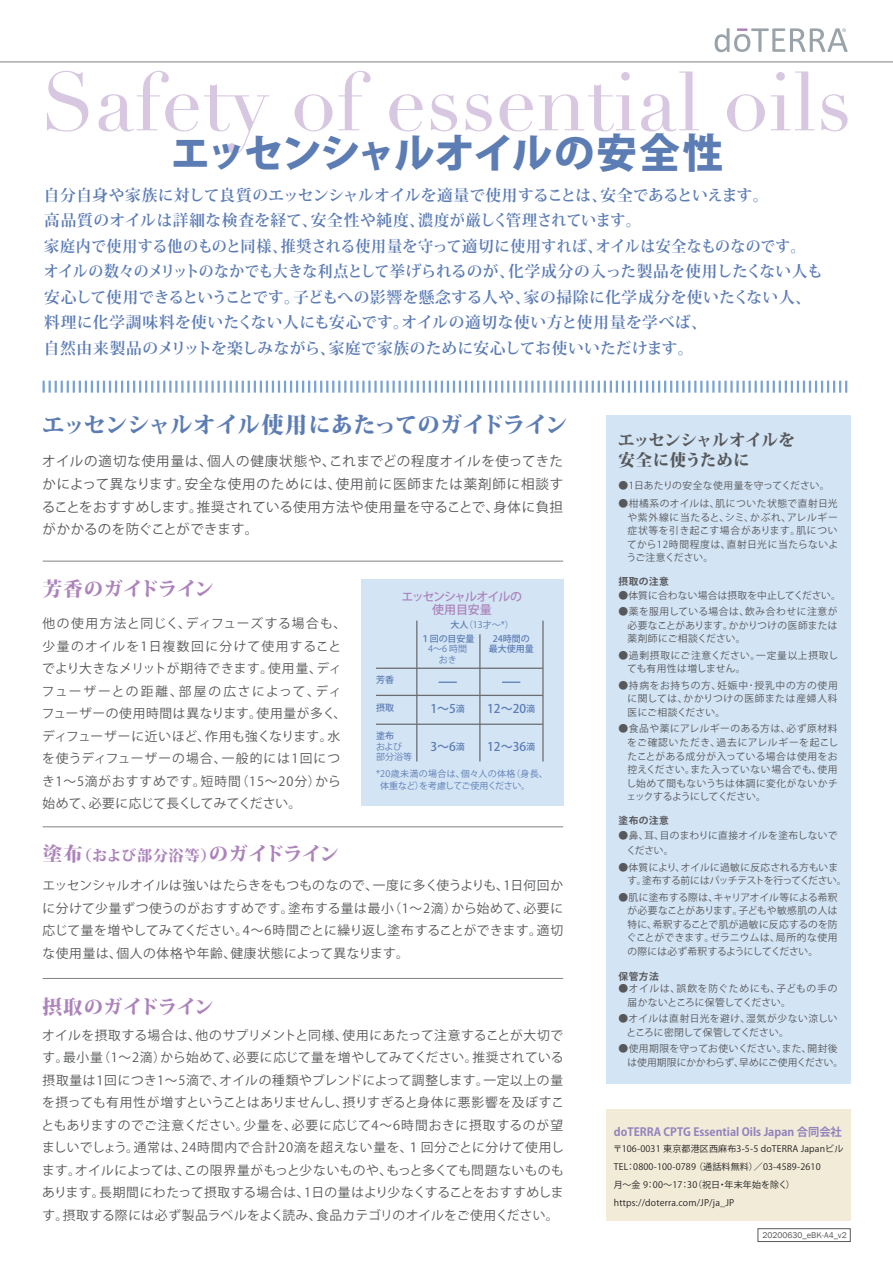
<style>
.page{position:relative;width:893px;height:1263px;background:#fff}
.page>*{position:absolute;margin:0;border:0;box-sizing:border-box;transform-origin:0 0}
.t1{font:800 40.5px "Koz Go Pro";letter-spacing:-.05em;color:#5c7cb4}
.t2{font:800 22.5px "Koz Min Pro";letter-spacing:-.02em;color:#5c7cb4}
.t3{font:800 19.5px "Koz Min Pro";letter-spacing:-.02em;color:#ac83bb}
.t4{font:800 19.5px "Koz Min Pro";letter-spacing:-.04em;color:#ac83bb}
.t5{font:800 16.5px/19.5px "Koz Min Pro";letter-spacing:-.02em;color:#57585a}
.t6{font:700 15.75px/25.5px "Koz Min Pro";letter-spacing:.02em;color:#5c7cb4}
.t7{font:13.5px/22.5px "Koz Go Pro";letter-spacing:.025em;color:#57585a;text-align:justify}
.t8{font:12.75px/22.5px "Koz Go Pro";letter-spacing:.05em;color:#57585a;text-align:justify}
.t9{font:500 12px "Koz Go Pro";color:#5c7cb4}
.t10{font:500 12px/13.5px "Koz Go Pro";letter-spacing:-.085em;color:#ac83bb;text-align:center}
.t11{font:700 11.25px "Koz Go Pro";color:#9282bd}
.t12{font:9.75px/13.5px "Koz Go Pro";letter-spacing:.02em;color:#57585a;text-align:justify}
.t13{font:9.75px/13.5px "Koz Go Pro";letter-spacing:.05em;color:#57585a}
.t14{font:9.75px/13.5px "Koz Go Pro";letter-spacing:-.015em;color:#57585a}
.t15{font:700 9.75px "Koz Go Pro";letter-spacing:.05em;color:#57585a}
.t16{font:9px/18px "Koz Go Pro";letter-spacing:.02em;color:#231f20}
.t17{font:9px/10.5px "Koz Go Pro";color:#5c7cb4}
.t18{font:500 9px/13.4px "Koz Go Pro";color:#5c7cb4}
.t19{font:8.55px "Franklin Gothic";color:#57585a}
.s1{font-size:15px}
.s2{font-weight:400}
.s3{font-size:9px}
</style>
<div class="page">
<div style="left:606px;top:415px;width:244px;height:669px;background:#d3e4f5"></div>
<div style="left:606px;top:1109px;width:244px;height:112px;background:#f1ebd8"></div>
<svg style="left:47px;top:71px;width:801px;height:83px"></svg>
<div style="left:361px;top:579px;width:202px;height:227px;background:#d3e4f5"></div>
<svg style="left:43px;top:381px;width:804px;height:12px"></svg>
<hr style="left:376px;top:668px;width:167px;height:1px;background:#6c6d70">
<hr style="left:376px;top:695px;width:167px;height:1px;background:#6c6d70">
<hr style="left:376px;top:724px;width:167px;height:1px;background:#6c6d70">
<hr style="left:416px;top:621px;width:1px;height:140px;background:#6c6d70">
<hr style="left:542px;top:621px;width:2px;height:140px;background:#6c6d70">
<hr style="left:479px;top:634px;width:2px;height:127px;background:#6c6d70">
<svg style="left:439px;top:682px;width:18px;height:1px"></svg>
<svg style="left:502px;top:682px;width:18px;height:1px"></svg>
<hr style="left:43px;top:561px;width:520px;height:1px;background:#808285">
<hr style="left:0;top:62px;width:893px;height:1px;background:#808285">
<hr style="left:43px;top:826px;width:520px;height:1px;background:#808285">
<hr style="left:43px;top:978px;width:520px;height:1px;background:#808285">
<svg style="left:715px;top:28px;width:133px;height:24px"></svg>
<div style="left:758px;top:1228px;width:92px;height:14px;border:1px solid #57585a"></div>
<h1 class="t1" style="left:170px;top:127px;width:554px">エッセンシャルオイルの安全性</h1>
<p class="t6" style="left:44px;top:182px;width:781px">自分自身や家族に対して良質のエッセンシャルオイルを適量で使用することは、安全であるといえます。<br>高品質のオイルは詳細な検査を経て、安全性や純度、濃度が厳しく管理されています。<br>家庭内で使用する他のものと同様、推奨される使用量を守って適切に使用すれば、オイルは安全なものなのです。オイルの数々のメリットのなかでも大きな利点として挙げられるのが、化学成分の入った製品を使用したくない人も安心して使用できるということです。子どもへの影響を懸念する人や、家の掃除に化学成分を使いたくない人、料理に化学調味料を使いたくない人にも安心です。オイルの適切な使い方と使用量を学べば、<br>自然由来製品のメリットを楽しみながら、家庭で家族のために安心してお使いいただけます。</p>
<h2 class="t2" style="left:42px;top:408px;width:527px">エッセンシャルオイル使用にあたってのガイドライン</h2>
<p class="t7" style="left:42px;top:451px;width:523px">オイルの適切な使用量は、個人の健康状態や、これまでどの程度オイルを使ってきたかによって異なります。安全な使用のためには、使用前に医師または薬剤師に相談することをおすすめします。推奨されている使用方法や使用量を守ることで、身体に負担がかかるのを防ぐことができます。</p>
<h3 class="t3" style="left:43px;top:574px;width:173px">芳香のガイドライン</h3>
<p class="t8" style="left:42px;top:612px;width:306px;text-align:left">他の使用方法と同じく、ディフューズする場合も、少量のオイルを1日複数回に分けて使用することでより大きなメリットが期待できます。使用量、ディフューザーとの距離、部屋の広さによって、ディフューザーの使用時間は異なります。使用量が多く、ディフューザーに近いほど、作用も強くなります。水を使うディフューザーの場合、一般的には1回につき1～5滴がおすすめです。短時間（15～20分）から始めて、必要に応じて長くしてみてください。</p>
<h3 class="t4" style="left:43px;top:839px;width:298px">塗布<span class="s1">（および部分浴等）</span>のガイドライン</h3>
<p class="t10" style="left:402px;top:590px;width:122px">エッセンシャルオイルの使用目安量</p>
<p class="t18" style="left:376px;top:674px;width:19px">芳香</p>
<p class="t18" style="left:376px;top:702px;width:19px">摂取</p>
<p class="t18" style="left:376px;top:730px;width:19px">塗布</p>
<p class="t17" style="left:376px;top:741px;width:37px">および部分浴等</p>
<p class="t18" style="left:421px;top:619px;width:94px;text-indent:29px">大人<span class="s2">（13才～*）<br></span>１回の目安量</p>
<p class="t17" style="left:428px;top:644px;width:41px;text-align:center">4～6 時間おき</p>
<p class="t18" style="left:489px;top:634px;width:46px;line-height:10.5px;text-align:center">24時間の最大使用量</p>
<p class="t9" style="left:430px;top:701px;width:36px">1～5<span class="s3">滴</span></p>
<p class="t9" style="left:487px;top:701px;width:49px">12～20<span class="s3">滴</span></p>
<p class="t9" style="left:430px;top:739px;width:36px">3～6<span class="s3">滴</span></p>
<p class="t9" style="left:487px;top:739px;width:49px">12～36<span class="s3">滴</span></p>
<p class="t17" style="left:380px;top:768px;width:169px;line-height:12px;text-indent:-4px">* 20歳未満の場合は、個々人の体格（身長、体重など）を考慮してご使用ください。</p>
<p class="t8" style="left:42px;top:874px;width:522px">エッセンシャルオイルは強いはたらきをもつものなので、一度に多く使うよりも、1日何回かに分けて少量ずつ使うのがおすすめです。塗布する量は最小（1～2滴）から始めて、必要に応じて量を増やしてみてください。4～6時間ごとに繰り返し塗布することができます。適切な使用量は、個人の体格や年齢、健康状態によって異なります。</p>
<h3 class="t3" style="left:43px;top:992px;width:173px">摂取のガイドライン</h3>
<p class="t8" style="left:41px;top:1024px;width:524px">オイルを摂取する場合は、他のサプリメントと同様、使用にあたって注意することが大切です。最小量（1～2滴）から始めて、必要に応じて量を増やしてみてください。推奨されている摂取量は1回につき1～5滴で、オイルの種類やブレンドによって調整します。一定以上の量を摂っても有用性が増すということはありませんし、摂りすぎると身体に悪影響を及ぼすこともありますのでご注意ください。少量を、必要に応じて4～6時間おきに摂取するのが望ましいでしょう。通常は、24時間内で合計20滴を超えない量を、１回分ごとに分けて使用します。オイルによっては、この限界量がもっと少ないものや、もっと多くても問題ないものもあります。長期間にわたって摂取する場合は、1日の量はより少なくすることをおすすめします。摂取する際には必ず製品ラベルをよく読み、食品カテゴリのオイルをご使用ください。</p>
<p class="t5" style="left:618px;top:429px;width:178px">エッセンシャルオイルを安全に使うために</p>
<p class="t12" style="left:618px;top:479px;width:213px">●1日あたりの安全な使用量を守ってください。</p>
<p class="t12" style="left:626px;top:497px;width:213px;text-indent:-8px">●柑橘系のオイルは、肌についた状態で直射日光や紫外線に当たると、シミ、かぶれ、アレルギー症状等を引き起こす場合があります。肌についてから12時間程度は、直射日光に当たらないようご注意ください。</p>
<p class="t15" style="left:618px;top:576px;width:52px">摂取の注意</p>
<p class="t12" style="left:618px;top:589px;width:224px">●体質に合わない場合は摂取を中止してください。</p>
<p class="t12" style="left:627px;top:605px;width:212px;text-indent:-9px">●薬を服用している場合は、飲み合わせに注意が必要なことがあります。かかりつけの医師または薬剤師にご相談ください。</p>
<p class="t13" style="left:627px;top:649px;width:213px;text-indent:-9px">●過剰摂取にご注意ください。一定量以上摂取しても有用性は増しません。</p>
<p class="t12" style="left:627px;top:679px;width:212px;text-indent:-9px">●持病をお持ちの方、妊娠中･授乳中の方の使用に関しては、かかりつけの医師または産婦人科医にご相談ください。</p>
<p class="t12" style="left:626px;top:722px;width:213px;text-indent:-8px">●食品や薬にアレルギーのある方は、必ず原材料をご確認いただき、過去にアレルギーを起こしたことがある成分が入っている場合は使用をお控えください。また入っていない場合でも、使用し始めて間もないうちは体調に変化がないかチェックするようにしてください。</p>
<p class="t15" style="left:618px;top:814px;width:52px">塗布の注意</p>
<p class="t12" style="left:627px;top:828px;width:213px;line-height:15px;text-indent:-8px">●鼻、耳、目のまわりに直接オイルを塗布しないでください。</p>
<p class="t14" style="left:627px;top:860px;width:221px;text-indent:-9px">●体質により、オイルに過敏に反応される方もいます。塗布する前にはパッチテストを行ってください。</p>
<p class="t12" style="left:626px;top:890px;width:213px;text-indent:-8px">●肌に塗布する際は、キャリアオイル等による希釈が必要なことがあります。子どもや敏感肌の人は特に、希釈することで肌が過敏に反応するのを防ぐことができます。ゼラニウムは、局所的な使用の際には必ず希釈するようにしてください。</p>
<p class="t15" style="left:618px;top:970px;width:42px">保管方法</p>
<p class="t13" style="left:627px;top:982px;width:212px;text-indent:-9px">●オイルは、誤飲を防ぐためにも、子どもの手の届かないところに保管してください。</p>
<p class="t12" style="left:627px;top:1012px;width:213px;text-indent:-8px">●オイルは直射日光を避け、湿気が少ない涼しいところに密閉して保管してください。</p>
<p class="t12" style="left:627px;top:1042px;width:217px;text-indent:-9px">●使用期限を守ってお使いください。また、開封後は使用期限にかかわらず、早めにご使用ください。</p>
<p class="t11" style="left:614px;top:1124px;width:229px">doTERRA CPTG Essential Oils Japan 合同会社</p>
<p class="t16" style="left:613px;top:1139px;width:232px">〒106-0031 東京都港区西麻布3-5-5 doTERRA JapanビルTEL：0800-100-0789 （通話料無料）／03-4589-2610　<br>月～金 9：00～17：30（祝日・年末年始を除く）https://doterra.com/JP/ja_JP</p>
<p class="t19" style="left:762px;top:1230px;width:86px">20200630_eBK-A4_v2</p>
</div>
